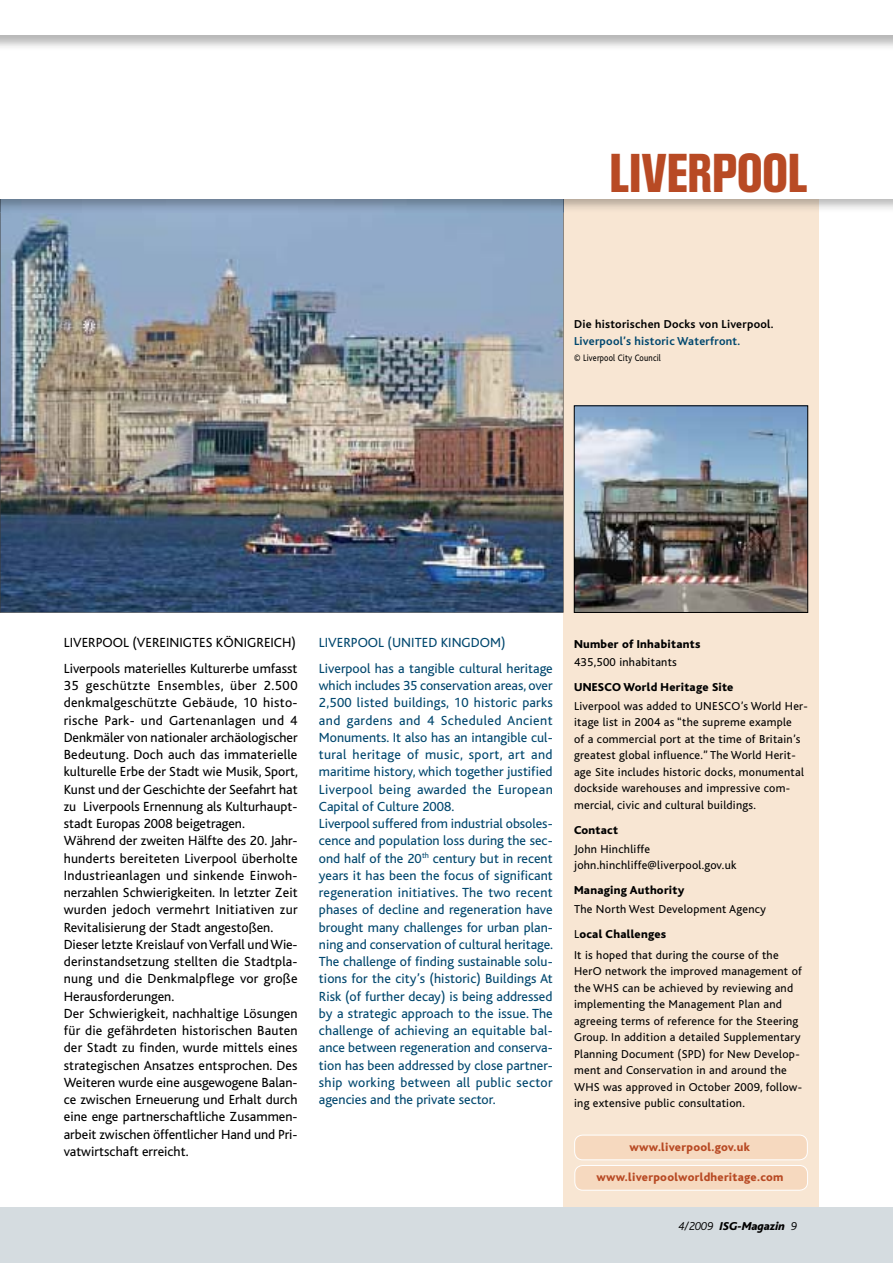
<style>
.page{position:relative;width:893px;height:1263px;background:#fff}
.page>*{position:absolute;margin:0;border:0;box-sizing:border-box;transform-origin:0 0}
.t1{font:800 condensed 54px "Akzidenz Grotesk BE";letter-spacing:-.01em;color:#b84a24;scale:.9 1}
.t2{font:13.8px/17.2px "Bliss";letter-spacing:.005em;color:#000}
.t3{font:13.8px/17.2px "Bliss";color:#00476e}
.t4{font:12px/16.5px "Bliss";letter-spacing:.02em;color:#000}
.t5{font:800 12px "Bliss";letter-spacing:.02em;color:#000}
.t6{font:800 12px "Bliss";letter-spacing:.02em;color:#b84a24}
.t7{font:700 12px "Bliss";letter-spacing:.02em;color:#000}
.t8{font:700 12px "Bliss";letter-spacing:.02em;color:#00476e}
.t9{font:italic 800 12px "Bliss";color:#000}
.t10{font:9.75px "Bliss";letter-spacing:.025em;color:#000;scale:.85 1}
.s1{font-weight:800}
.s2{font-weight:300}
</style>
<div class="page">
<div style="left:563px;top:0;width:255px;height:1208px;background:#f8e6d3"></div>
<img style="left:0;top:213px;width:563px;height:400px">
<img style="left:576px;top:408px;width:230px;height:203px">
<div style="left:574px;top:406px;width:234px;height:207px;border:1px solid #000"></div>
<div style="left:575px;top:1165px;width:232px;height:25px;background:#f6d9bf;border-radius:8px"></div>
<div style="left:574px;top:1165px;width:234px;height:25px;border:1px solid #fff;border-radius:8px"></div>
<div style="left:575px;top:1135px;width:232px;height:25px;background:#f6d9bf;border-radius:8px"></div>
<div style="left:574px;top:1135px;width:234px;height:25px;border:1px solid #fff;border-radius:8px"></div>
<div style="left:0;top:1208px;width:893px;height:55px;background:#d5dce0"></div>
<img style="left:563px;top:198px;width:330px;height:15px">
<img style="left:0;top:199px;width:563px;height:14px">
<div style="left:0;top:0;width:893px;height:198px;background:#fff"></div>
<h1 class="t1" style="left:609px;top:142px;width:222px">LIVERPOOL</h1>
<p class="t7" style="left:574px;top:318px;width:201px">Die historischen Docks von Liverpool.</p>
<p class="t8" style="left:574px;top:335px;width:168px">Liverpool’s historic Waterfront.</p>
<p class="t10" style="left:574px;top:353px;width:104px">© Liverpool City Council</p>
<p class="t2" style="left:64px;top:630px;width:235px;line-height:25.5px">LIVERPOOL (VEREINIGTES KÖNIGREICH)<br>Liverpools materielles Kulturerbe umfasst</p>
<p class="t2" style="left:64px;top:677px;width:236px">35 geschützte Ensembles, über 2.500 denkmalgeschützte Gebäude, 10 histo&shy;rische Park- und Gartenanlagen und 4<br>Denkmäler von nationaler archäologischer Bedeutung. Doch auch das immaterielle kulturelle Erbe der Stadt wie Musik, Sport, Kunst und der Geschichte der Seefahrt hat zu Liverpools Ernennung als Kulturhaupt&shy;stadt Europas 2008 beigetragen.<br>Während der zweiten Hälfte des 20. Jahr&shy;hunderts bereiteten Liverpool überholte Industrieanlagen und sinkende Einwoh&shy;nerzahlen Schwierigkeiten. In letzter Zeit wurden jedoch vermehrt Initiativen zur Revitalisierung der Stadt angestoßen.<br>Dieser letzte Kreislauf von Verfall und Wie&shy;derinstandsetzung stellten die Stadtpla&shy;nung und die Denkmalpflege vor große Herausforderungen.<br>Der Schwierigkeit, nachhaltige Lösungen für die gefährdeten historischen Bauten der Stadt zu finden, wurde mittels eines strategischen Ansatzes entsprochen. Des Weiteren wurde eine ausgewogene Balan&shy;ce zwischen Erneuerung und Erhalt durch eine enge partnerschaftliche Zusammen&shy;arbeit zwischen öffentlicher Hand und Pri&shy;vatwirtschaft erreicht.</p>
<p class="t3" style="left:319px;top:630px;width:235px;line-height:25.5px">LIVERPOOL (UNITED KINGDOM)<br>Liverpool has a tangible cultural heritage</p>
<p class="t3" style="left:319px;top:677px;width:236px">which includes 35 conservation areas, over 2,500 listed buildings, 10 historic parks and gardens and 4 Scheduled Ancient Monuments. It also has an intangible cul&shy;tural heritage of music, sport, art and maritime history, which together justified Liverpool being awarded the European Capital of Culture 2008.<br>Liverpool suffered from industrial obsoles&shy;cence and population loss during the sec&shy;ond half of the 20<sup>th</sup> century but in recent years it has been the focus of significant regeneration initiatives. The two recent phases of decline and regeneration have brought many challenges for urban plan&shy;ning and conservation of cultural heritage.<br>The challenge of finding sustainable solu&shy;tions for the city’s (historic) Buildings At Risk (of further decay) is being addressed by a strategic approach to the issue. The challenge of achieving an equitable bal&shy;ance between regeneration and conserva&shy;tion has been addressed by close partner&shy;ship working between all public sector agencies and the private sector.</p>
<p class="t5" style="left:574px;top:637px;width:128px">Number of Inhabitants</p>
<p class="t4" style="left:574px;top:654px;width:104px">435,500 inhabitants</p>
<p class="t5" style="left:574px;top:681px;width:161px">UNESCO World Heritage Site</p>
<p class="t4" style="left:574px;top:698px;width:235px">Liverpool was added to UNESCO’s World Her&shy;itage list in 2004 as “the supreme example<br>of a commercial port at the time of Britain’s greatest global influence.” The World Herit&shy;age Site includes historic docks, monumental dockside warehouses and impressive com&shy;mercial, civic and cultural buildings.</p>
<p class="t5" style="left:574px;top:824px;width:45px">Contact</p>
<p class="t4" style="left:574px;top:841px;width:164px">John Hinchliffe john.hinchliffe@liverpool.gov.uk</p>
<p class="t5" style="left:574px;top:884px;width:112px">Managing Authority</p>
<p class="t4" style="left:574px;top:896px;width:194px;line-height:25px">The North West Development Agency<br>L<span class="s1">ocal Challenges</span></p>
<p class="t4" style="left:574px;top:946px;width:230px">It is hoped that during the course of the HerO network the improved management of the WHS can be achieved by reviewing and implementing the Management Plan and agreeing terms of reference for the Steering Group. In addition a detailed Supplementary Planning Document (SPD) for New Develop&shy;ment and Conservation in and around the WHS was approved in October 2009, follow&shy;ing extensive public consultation.</p>
<p class="t6" style="left:629px;top:1140px;width:122px">www.liverpool.gov.uk</p>
<p class="t6" style="left:596px;top:1171px;width:189px">www.liverpoolworldheritage.com</p>
<p class="t9" style="left:679px;top:1220px;width:120px"><span class="s2">4/2009</span> ISG-Magazin <span class="s2">9</span></p>
</div>
